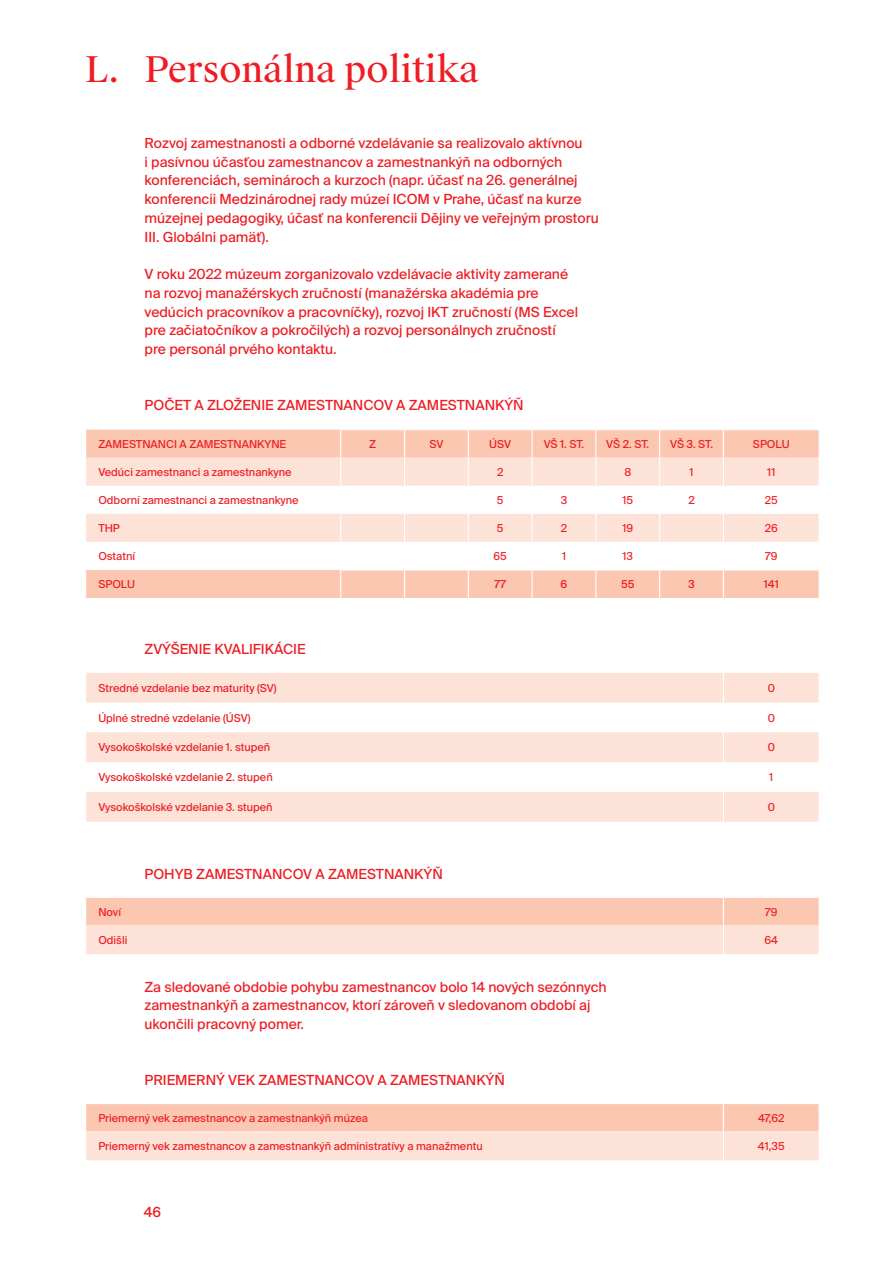
<style>
.page{position:relative;width:893px;height:1263px;background:#fff}
.page>*{position:absolute;margin:0;border:0;box-sizing:border-box;transform-origin:0 0}
.H1_Suisse_Works_23_7{font:35.55px "Suisse Works";color:#ee1d23}
.Body_9_3pt{font:13.95px/18.8px "Suisse Intl";color:#ee1d23}
.H3_Suisse_Int_9_3_VE{font:13.95px "Suisse Intl";color:#ee1d23}
.Tabuľka_Body{font:10.95px "Suisse Intl";color:#ee1d23}
.Tabuľka_Nadpis{font:10.95px "Suisse Intl";color:#ee1d23}
</style>
<div class="page">
<svg style="left:86px;top:673px;width:733px;height:149px;fill:#fde2d7"></svg>
<hr style="left:723px;top:673px;width:1px;height:30px;background:#fff">
<svg style="left:723px;top:703px;width:1px;height:29px"></svg>
<hr style="left:723px;top:732px;width:1px;height:30px;background:#fff">
<hr style="left:723px;top:762px;width:1px;height:30px;background:#fff">
<hr style="left:723px;top:792px;width:1px;height:30px;background:#fff">
<svg style="left:86px;top:898px;width:733px;height:56px;background:#fcd5c4"></svg>
<svg style="left:86px;top:1104px;width:733px;height:56px;background:#fcd5c5"></svg>
<svg style="left:86px;top:430px;width:254px;height:168px;fill:#fbc7b1"></svg>
<svg style="left:86px;top:458px;width:254px;height:84px;fill:#fde2d7"></svg>
<svg style="left:340px;top:430px;width:479px;height:168px"></svg>
<p class="H1_Suisse_Works_23_7" style="left:85px;top:47px;width:395px">L. Personálna politika</p>
<p class="Body_9_3pt" style="left:145px;top:134px;width:456px">Rozvoj zamestnanosti a odborné vzdelávanie sa realizovalo aktívnou<br>i pasívnou účasťou zamestnancov a zamestnankýň na odborných konferenciách, seminároch a kurzoch (napr. účasť na 26. generálnej konferencii Medzinárodnej rady múzeí ICOM v Prahe, účasť na kurze múzejnej pedagogiky, účasť na konferencii Dějiny ve veřejným prostoru III. Globálni pamäť).</p>
<p class="Body_9_3pt" style="left:145px;top:265px;width:435px">V roku 2022 múzeum zorganizovalo vzdelávacie aktivity zamerané na rozvoj manažérskych zručností (manažérska akadémia pre vedúcich pracovníkov a pracovníčky), rozvoj IKT zručností (MS Excel pre začiatočníkov a pokročilých) a rozvoj personálnych zručností pre personál prvého kontaktu.</p>
<p class="H3_Suisse_Int_9_3_VE" style="left:145px;top:397px;width:381px">POČET A ZLOŽENIE ZAMESTNANCOV A ZAMESTNANKÝŇ</p>
<p class="Tabuľka_Nadpis" style="left:98px;top:438px;width:189px">ZAMESTNANCI A ZAMESTNANKYNE</p>
<p class="Tabuľka_Nadpis" style="left:369px;top:438px;width:8px">Z</p>
<p class="Tabuľka_Nadpis" style="left:429px;top:438px;width:15px">SV</p>
<p class="Tabuľka_Nadpis" style="left:489px;top:438px;width:23px">ÚSV</p>
<p class="Tabuľka_Nadpis" style="left:544px;top:438px;width:42px">VŠ 1. ST.</p>
<p class="Tabuľka_Nadpis" style="left:606px;top:438px;width:44px">VŠ 2. ST.</p>
<p class="Tabuľka_Nadpis" style="left:670px;top:438px;width:44px">VŠ 3. ST.</p>
<p class="Tabuľka_Nadpis" style="left:753px;top:438px;width:38px">SPOLU</p>
<p class="Tabuľka_Body" style="left:98px;top:466px;width:195px">Vedúci zamestnanci a zamestnankyne</p>
<p class="Tabuľka_Body" style="left:497px;top:466px;width:8px">2</p>
<p class="Tabuľka_Body" style="left:624px;top:466px;width:8px">8</p>
<p class="Tabuľka_Body" style="left:690px;top:466px;width:5px">1</p>
<p class="Tabuľka_Body" style="left:767px;top:466px;width:10px">11</p>
<p class="Tabuľka_Body" style="left:98px;top:494px;width:202px">Odborní zamestnanci a zamestnankyne</p>
<p class="Tabuľka_Body" style="left:497px;top:494px;width:8px">5</p>
<p class="Tabuľka_Body" style="left:561px;top:494px;width:8px">3</p>
<p class="Tabuľka_Body" style="left:622px;top:494px;width:12px">15</p>
<p class="Tabuľka_Body" style="left:688px;top:494px;width:8px">2</p>
<p class="Tabuľka_Body" style="left:765px;top:494px;width:15px">25</p>
<p class="Tabuľka_Body" style="left:98px;top:522px;width:23px">THP</p>
<p class="Tabuľka_Body" style="left:497px;top:522px;width:8px">5</p>
<p class="Tabuľka_Body" style="left:561px;top:522px;width:8px">2</p>
<p class="Tabuľka_Body" style="left:622px;top:522px;width:12px">19</p>
<p class="Tabuľka_Body" style="left:765px;top:522px;width:15px">26</p>
<p class="Tabuľka_Body" style="left:98px;top:550px;width:38px">Ostatní</p>
<p class="Tabuľka_Body" style="left:493px;top:550px;width:15px">65</p>
<p class="Tabuľka_Body" style="left:562px;top:550px;width:5px">1</p>
<p class="Tabuľka_Body" style="left:622px;top:550px;width:12px">13</p>
<p class="Tabuľka_Body" style="left:765px;top:550px;width:14px">79</p>
<p class="Tabuľka_Nadpis" style="left:98px;top:578px;width:38px">SPOLU</p>
<p class="Tabuľka_Nadpis" style="left:494px;top:578px;width:13px">77</p>
<p class="Tabuľka_Nadpis" style="left:561px;top:578px;width:8px">6</p>
<p class="Tabuľka_Nadpis" style="left:621px;top:578px;width:15px">55</p>
<p class="Tabuľka_Nadpis" style="left:688px;top:578px;width:8px">3</p>
<p class="Tabuľka_Nadpis" style="left:764px;top:578px;width:16px">141</p>
<p class="H3_Suisse_Int_9_3_VE" style="left:145px;top:641px;width:163px">ZVÝŠENIE KVALIFIKÁCIE</p>
<p class="Tabuľka_Body" style="left:98px;top:682px;width:180px">Stredné vzdelanie bez maturity (SV)</p>
<p class="Tabuľka_Body" style="left:768px;top:682px;width:9px">0</p>
<p class="Tabuľka_Body" style="left:98px;top:711px;width:154px">Úplné stredné vzdelanie (ÚSV)</p>
<p class="Tabuľka_Body" style="left:768px;top:711px;width:9px">0</p>
<p class="Tabuľka_Body" style="left:98px;top:741px;width:173px">Vysokoškolské vzdelanie 1. stupeň</p>
<p class="Tabuľka_Body" style="left:768px;top:741px;width:9px">0</p>
<p class="Tabuľka_Body" style="left:98px;top:771px;width:176px">Vysokoškolské vzdelanie 2. stupeň</p>
<p class="Tabuľka_Body" style="left:769px;top:771px;width:5px">1</p>
<p class="Tabuľka_Body" style="left:98px;top:801px;width:176px">Vysokoškolské vzdelanie 3. stupeň</p>
<p class="Tabuľka_Body" style="left:768px;top:801px;width:9px">0</p>
<p class="H3_Suisse_Int_9_3_VE" style="left:145px;top:866px;width:300px">POHYB ZAMESTNANCOV A ZAMESTNANKÝŇ</p>
<p class="Tabuľka_Body" style="left:98px;top:905px;width:24px">Noví</p>
<p class="Tabuľka_Body" style="left:765px;top:905px;width:14px">79</p>
<p class="Tabuľka_Body" style="left:98px;top:933px;width:31px">Odišli</p>
<p class="Tabuľka_Body" style="left:764px;top:933px;width:15px">64</p>
<p class="Body_9_3pt" style="left:145px;top:977px;width:464px">Za sledované obdobie pohybu zamestnancov bolo 14 nových sezónnych zamestnankýň a zamestnancov, ktorí zároveň v sledovanom období aj ukončili pracovný pomer.</p>
<p class="H3_Suisse_Int_9_3_VE" style="left:145px;top:1072px;width:362px">PRIEMERNÝ VEK ZAMESTNANCOV A ZAMESTNANKÝŇ</p>
<p class="Tabuľka_Body" style="left:98px;top:1112px;width:271px">Priemerný vek zamestnancov a zamestnankýň múzea</p>
<p class="Tabuľka_Body" style="left:758px;top:1112px;width:28px">47,62</p>
<p class="Tabuľka_Body" style="left:98px;top:1140px;width:386px">Priemerný vek zamestnancov a zamestnankýň administratívy a manažmentu</p>
<p class="Tabuľka_Body" style="left:758px;top:1140px;width:28px">41,35</p>
<p class="Body_9_3pt" style="left:144px;top:1202px;width:19px">46</p>
</div>
